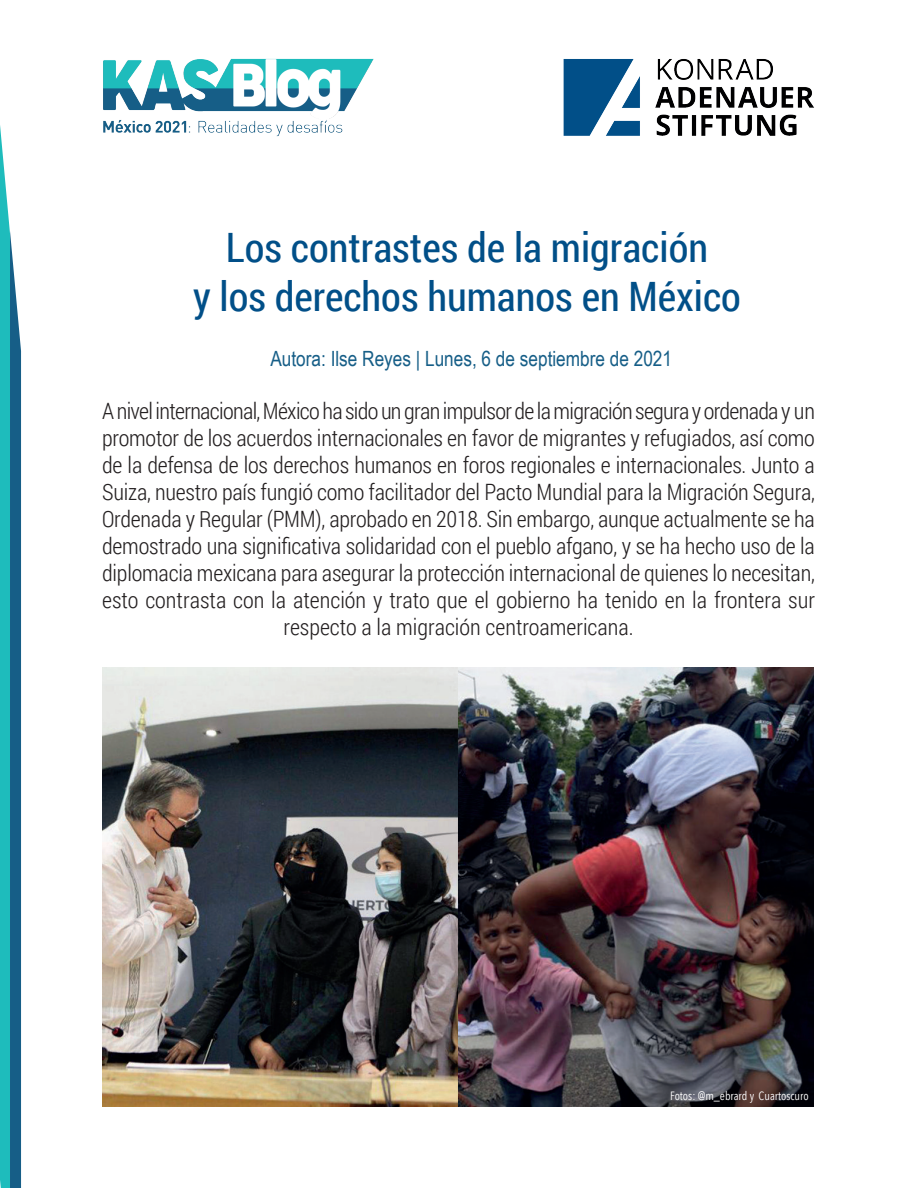
<style>
.page{position:relative;width:918px;height:1188px;background:#fff}
.page>*{position:absolute;margin:0;border:0;box-sizing:border-box;transform-origin:0 0}
.t1{font:40.5px/48.6px "Roboto Condensed";color:#014f88;text-align:center}
.t2{font:300 22.5px/27px "Roboto Condensed";letter-spacing:-.01em;color:#231f20;text-align:center}
.t3{font:21px "Arial Narrow";color:#165e87}
.t4{font:12px "Avenir Next Condensed";color:#fff}
</style>
<div class="page">
<img style="left:102px;top:668px;width:711px;height:438px">
<img style="left:563px;top:59px;width:251px;height:77px">
<img style="left:103px;top:58px;width:271px;height:79px">
<svg style="left:0;top:125px;width:21px;height:1063px;background:#3299ab"></svg>
<h1 class="t1" style="left:193px;top:222px;width:549px">Los contrastes de la migración<br>y los derechos humanos en México</h1>
<p class="t3" style="left:270px;top:343px;width:403px">Autora: Ilse Reyes | Lunes, 6 de septiembre de 2021</p>
<p class="t2" style="left:102px;top:397px;width:714px">A nivel internacional, México ha sido un gran impulsor de la migración segura y ordenada y un promotor de los acuerdos internacionales en favor de migrantes y refugiados, así como de la defensa de los derechos humanos en foros regionales e internacionales. Junto a Suiza, nuestro país fungió como facilitador del Pacto Mundial para la Migración Segura, Ordenada y Regular (PMM), aprobado en 2018. Sin embargo, aunque actualmente se ha demostrado una significativa solidaridad con el pueblo afgano, y se ha hecho uso de la diplomacia mexicana para asegurar la protección internacional de quienes lo necesitan, esto contrasta con la atención y trato que el gobierno ha tenido en la frontera sur respecto a la migración centroamericana.</p>
<p class="t4" style="left:670px;top:1086px;width:140px">Fotos: @m_ebrard y Cuartoscuro</p>
</div>
